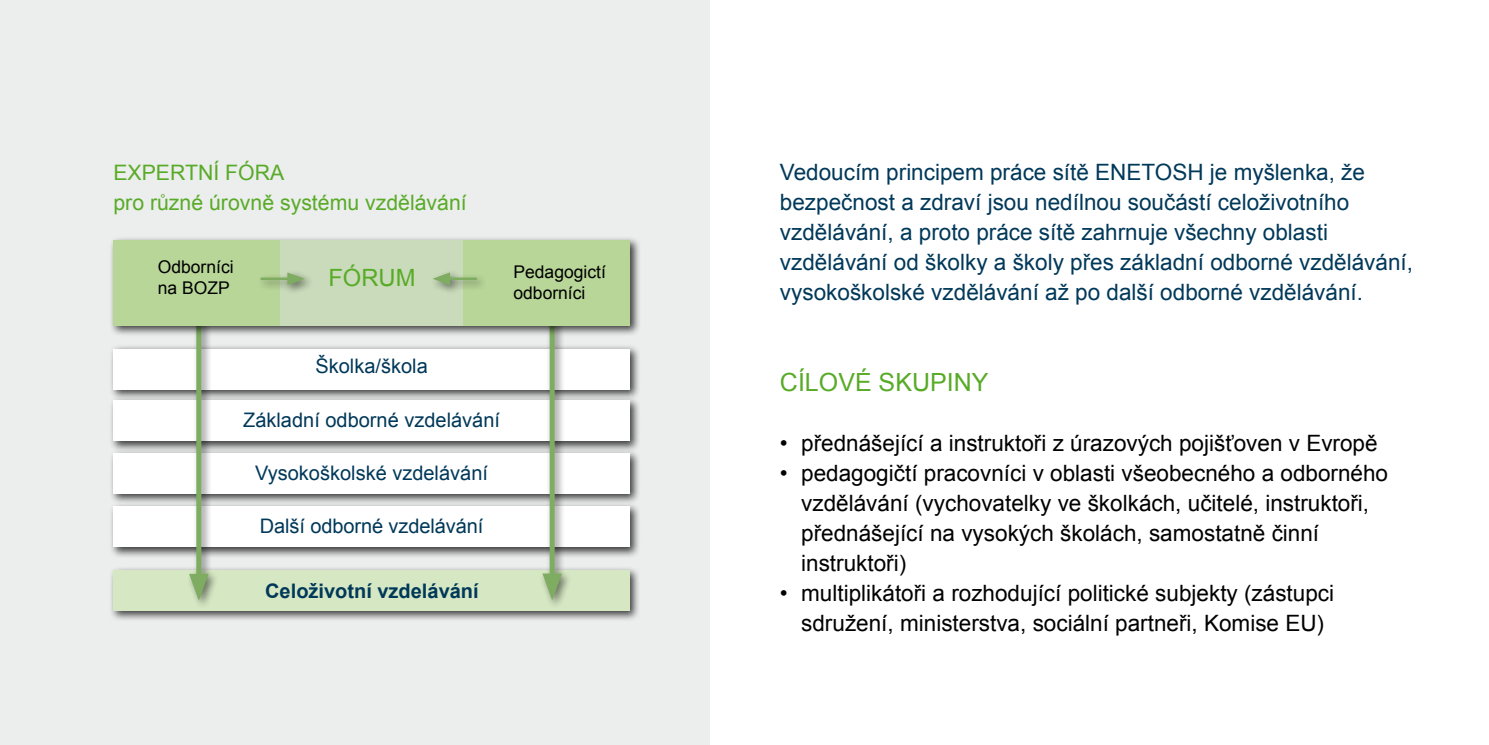
<style>
.page{position:relative;width:1489px;height:745px;background:#fff}
.page>*{position:absolute;margin:0;border:0;box-sizing:border-box;transform-origin:0 0}
.t1{font:25px "Arial";color:#58ab27}
.t2{font:23.75px "Arial";color:#58ab27}
.t3{font:22.5px/30px "Arial";color:#000}
.t4{font:22.5px/30px "Arial";color:#003859}
.t5{font:21.25px/30px "Arial";color:#58ab27}
.t6{font:20px "Arial";color:#003859}
.t7{font:700 20px "Arial";color:#003859}
.t8{font:17.5px/21px "Arial";color:#000}
</style>
<div class="page">
<div style="left:0;top:0;width:709px;height:744px;background:#eceded"></div>
<div style="left:109px;top:344px;width:532px;height:57px;background:#000;opacity:.75"></div>
<div style="left:113px;top:348px;width:517px;height:41px;background:#fff"></div>
<div style="left:109px;top:396px;width:532px;height:56px;background:#000;opacity:.75"></div>
<div style="left:113px;top:400px;width:517px;height:41px;background:#fff"></div>
<div style="left:109px;top:448px;width:532px;height:57px;background:#000;opacity:.75"></div>
<div style="left:113px;top:452px;width:517px;height:41px;background:#fff"></div>
<div style="left:109px;top:501px;width:532px;height:57px;background:#000;opacity:.75"></div>
<div style="left:113px;top:506px;width:517px;height:41px;background:#fff"></div>
<div style="left:109px;top:565px;width:531px;height:57px;background:#000;opacity:.75"></div>
<div style="left:113px;top:569px;width:516px;height:41px;background:#d6e7c3"></div>
<div style="left:185px;top:270px;width:33px;height:340px;background:#000;opacity:.5"></div>
<div style="left:196px;top:274px;width:5px;height:309px;background:#7eac61"></div>
<svg style="left:189px;top:573px;width:19px;height:27px"></svg>
<div style="left:538px;top:269px;width:33px;height:341px;background:#000;opacity:.5"></div>
<div style="left:549px;top:274px;width:5px;height:308px;background:#7eac61"></div>
<svg style="left:542px;top:573px;width:20px;height:27px"></svg>
<div style="left:109px;top:236px;width:532px;height:101px;background:#000;opacity:.75"></div>
<div style="left:113px;top:240px;width:517px;height:85px;background:#c9dbba"></div>
<div style="left:463px;top:240px;width:167px;height:85px;background:#b8d698"></div>
<div style="left:113px;top:240px;width:167px;height:85px;background:#b8d698"></div>
<div style="left:256px;top:268px;width:58px;height:27px;background:#000;opacity:.5"></div>
<hr style="left:260px;top:277px;width:31px;height:3px;background:#7eac61">
<svg style="left:287px;top:272px;width:18px;height:13px"></svg>
<div style="left:428px;top:268px;width:58px;height:27px;background:#000;opacity:.5"></div>
<hr style="left:446px;top:277px;width:31px;height:3px;background:#7eac61">
<svg style="left:432px;top:272px;width:18px;height:13px"></svg>
<p class="t5" style="left:113px;top:158px;width:355px">EXPERTNÍ FÓRA<br>pro různé úrovně systému vzdělávání</p>
<p class="t8" style="left:158px;top:256px;width:77px">Odborníci na BOZP</p>
<p class="t8" style="left:513px;top:261px;width:94px">Pedagogictí odborníci</p>
<p class="t2" style="left:328px;top:262px;width:89px">Fórum</p>
<p class="t6" style="left:315px;top:352px;width:114px">Školka/škola</p>
<p class="t6" style="left:243px;top:407px;width:258px">Základní odborné vzdelávání</p>
<p class="t6" style="left:255px;top:460px;width:234px">Vysokoškolské vzdelávání</p>
<p class="t6" style="left:260px;top:512px;width:225px">Další odborné vzdelávání</p>
<p class="t7" style="left:265px;top:577px;width:215px">Celoživotní vzdelávání</p>
<p class="t4" style="left:780px;top:157px;width:634px">Vedoucím principem práce sítě ENETOSH je myšlenka, že bezpečnost a zdraví jsou nedílnou součástí celoživotního vzdělávání, a proto práce sítě zahrnuje všechny oblasti vzdělávání od školky a školy přes základní odborné vzdělávání, vysokoškolské vzdělávání až po další odborné vzdělávání.</p>
<p class="t1" style="left:780px;top:365px;width:210px">CÍLOVÉ SKUPINY</p>
<p class="t3" style="left:780px;top:427px;width:599px">• přednášející a instruktoři z úrazových pojišťoven v Evropě</p>
<p class="t3" style="left:801px;top:457px;width:588px;text-indent:-21px">• pedagogičtí pracovníci v oblasti všeobecného a odborného vzdělávání (vychovatelky ve školkách, učitelé, instruktoři, přednášející na vysokých školách, samostatně činní instruktoři)</p>
<p class="t3" style="left:780px;top:577px;width:555px;text-align:center">• multiplikátoři a rozhodující politické subjekty (zástupci sdružení, ministerstva, sociální partneři, Komise EU)</p>
</div>
